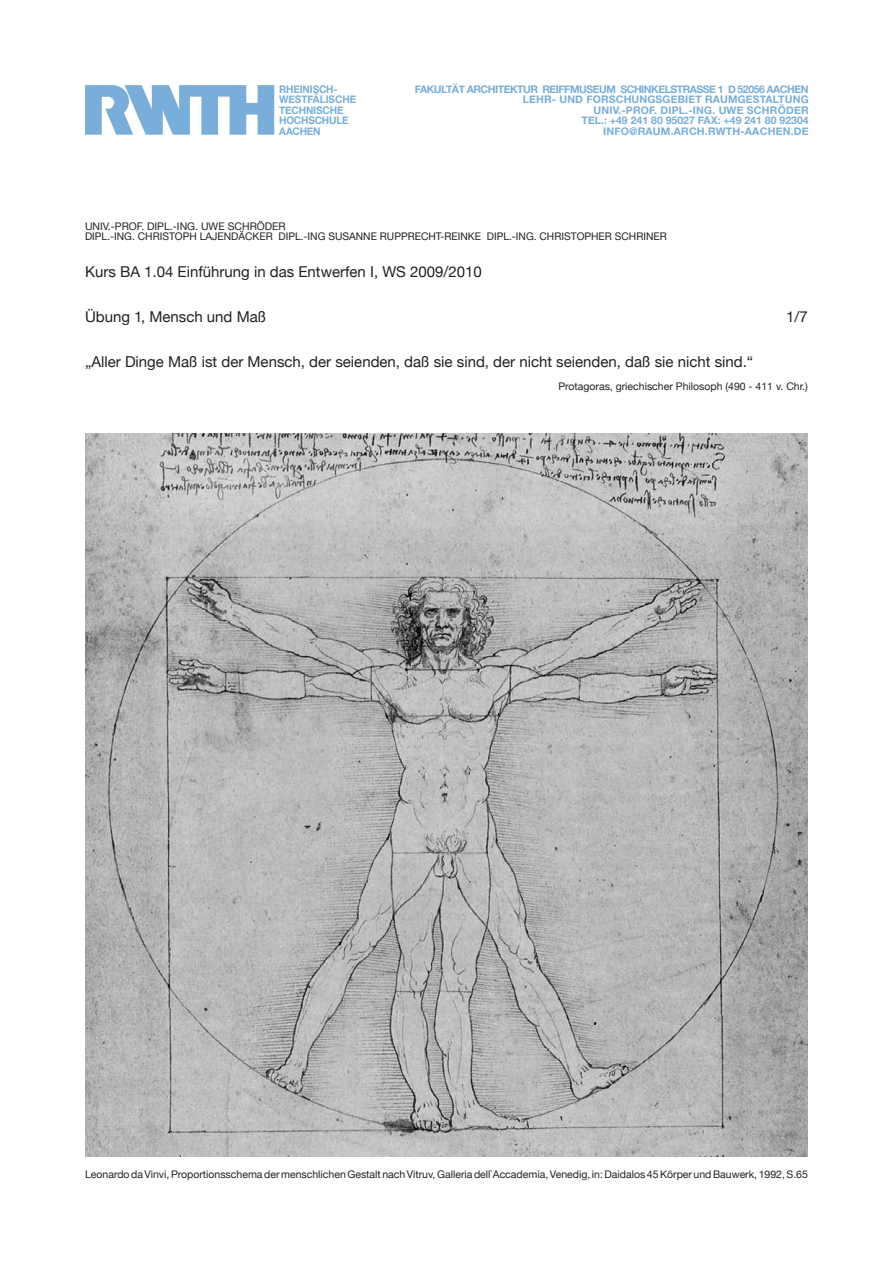
<style>
.page{position:relative;width:893px;height:1263px;background:#fff}
.page>*{position:absolute;margin:0;border:0;box-sizing:border-box;transform-origin:0 0}
.t1{font:15px "Helvetica Neue";color:#231f20}
.t2{font:10.5px/10.5px "Helvetica Neue";color:#231f20}
.t3{font:700 10.5px/10.5px "Helvetica Neue";color:#78aed9;text-align:right}
.t4{font:700 10.5px/10.5px "Helvetica Neue";color:#78aed9;scale:.95 1}
</style>
<div class="page">
<svg style="left:85px;top:85px;width:189px;height:50px"></svg>
<img style="left:85px;top:434px;width:723px;height:723px">
<p class="t4" style="left:279px;top:83px;width:83px">RHEINISCH-<br>WESTFÄLISCHE<br>TECHNISCHE<br>HOCHSCHULE<br>AACHEN</p>
<p class="t3" style="left:415px;top:83px;width:395px">FAKULTÄT ARCHITEKTUR REIFFMUSEUM SCHINKELSTRASSE 1 D 52056 AACHEN LEHR- UND FORSCHUNGSGEBIET RAUMGESTALTUNG<br>UNIV.-PROF. DIPL.-ING. UWE SCHRÖDER<br>TEL.: +49 241 80 95027 FAX: +49 241 80 92304<br>INFO@RAUM.ARCH.RWTH-AACHEN.DE</p>
<p class="t2" style="left:85px;top:220px;width:258px">Univ.-Prof. Dipl.-Ing. Uwe Schröder<br>Dipl.-Ing. Christoph Lajendäcker Dipl.-i ng Susa</p>
<p class="t2" style="left:356px;top:231px;width:32px">nne Rupp</p>
<p class="t2" style="left:408px;top:231px;width:261px">recht-rei nke Dipl.-Ing. CH ristopher Schri ner</p>
<h1 class="t1" style="left:85px;top:263px;width:398px">Kurs BA 1.04 Einführung in das Entwerfen I, WS 2009/2010</h1>
<h1 class="t1" style="left:85px;top:307px;width:183px">Übung 1, Mensch und Maß</h1>
<h1 class="t1" style="left:786px;top:307px;width:23px">1/7</h1>
<h1 class="t1" style="left:85px;top:353px;width:670px">„Aller Dinge Maß ist der Mensch, der seienden, daß sie sind, der nicht seienden, daß sie nicht sind.“</h1>
<p class="t2" style="left:558px;top:380px;width:251px">Protagoras, griechischer Philosoph (490 - 411 v. Chr.)</p>
<p class="t2" style="left:85px;top:1169px;width:724px">Leonardo da Vinvi, Proportionsschema der menschlichen Gestalt nach Vitruv, Galleria dell`Accademia, Venedig, in: Daidalos 45 Körper und Bauwerk, 1992, S.65</p>
</div>
